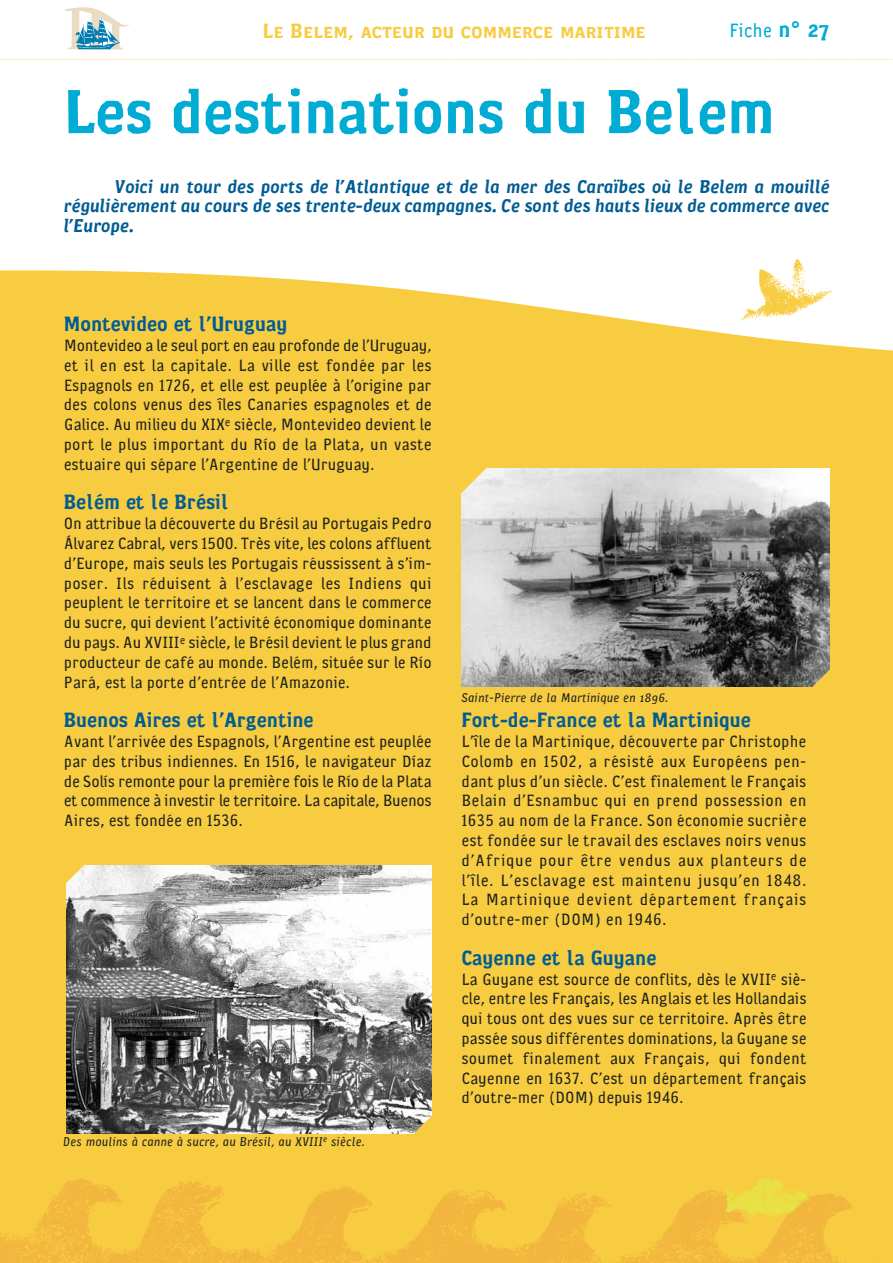
<style>
.page{position:relative;width:893px;height:1263px;background:#fff}
.page>*{position:absolute;margin:0;border:0;box-sizing:border-box;transform-origin:0 0}
.t1{font:700 63px "Cornwall";color:#00acd3}
.t2{font:700 21px "Cornwall";color:#005c93}
.t3{font:21px "Cornwall Bold Caps";color:#f8cc41}
.t4{font:300 19.5px "Cornwall";color:#00acd3}
.t5{font:italic 700 18.75px/19.8px "Cornwall";color:#005c93;text-align:justify}
.t6{font:300 16.5px/19.8px "Cornwall";letter-spacing:-.005em;color:#20231e;text-align:justify}
.t7{font:italic 300 12.75px "Cornwall";color:#20231e}
.s1{font-weight:700;font-size:22.5px}
.s2{font-family:"Cornwall Bold Caps";font-weight:400;font-size:22.5px}
</style>
<div class="page">
<div style="left:0;top:219px;width:893px;height:1044px;background:#f8cc41"></div>
<svg style="left:0;top:219px;width:893px;height:132px;fill:#fff"></svg>
<img style="left:714px;top:233px;width:141px;height:110px">
<svg style="left:65px;top:7px;width:64px;height:42px"></svg>
<img style="left:0;top:1178px;width:852px;height:85px">
<svg style="left:0;top:59px;width:893px;height:1px"></svg>
<img style="left:461px;top:469px;width:368px;height:218px">
<img style="left:66px;top:866px;width:366px;height:267px">
<svg style="left:808px;top:668px;width:22px;height:19px"></svg>
<svg style="left:408px;top:1116px;width:24px;height:18px"></svg>
<svg style="left:461px;top:468px;width:26px;height:31px"></svg>
<svg style="left:66px;top:865px;width:22px;height:25px"></svg>
<img style="left:705px;top:1178px;width:121px;height:56px">
<p class="t3" style="left:263px;top:19px;width:385px">Le Belem, acteur du commerce maritime</p>
<p class="t4" style="left:729px;top:24px;width:102px">Fiche <span class="s1">n</span><span class="s2">° 27</span></p>
<h1 class="t1" style="left:64px;top:88px;width:712px">Les destinations du Belem</h1>
<p class="t5" style="left:63px;top:178px;width:767px;text-indent:51px">Voici un tour des ports de l’Atlantique et de la mer des Caraïbes où le Belem a mouillé régulièrement au cours de ses trente-deux campagnes. Ce sont des hauts lieux de commerce avec l’Europe.</p>
<p class="t2" style="left:64px;top:316px;width:225px">Montevideo et l’Uruguay</p>
<p class="t6" style="left:64px;top:337px;width:369px">Montevideo a le seul port en eau profonde de l’Uruguay, et il en est la capitale. La ville est fondée par les Espagnols en 1726, et elle est peuplée à l’origine par des colons venus des îles Canaries espagnoles et de Galice. Au milieu du XIX<sup>e</sup> siècle, Montevideo devient le port le plus important du Río de la Plata, un vaste estuaire qui sépare l’Argentine de l’Uruguay.</p>
<p class="t2" style="left:64px;top:494px;width:167px">Belém et le Brésil</p>
<p class="t6" style="left:64px;top:515px;width:369px">On attribue la découverte du Brésil au Portugais Pedro Álvarez Cabral, vers 1500. Très vite, les colons affluent d’Europe, mais seuls les Portugais réussissent à s’im&shy;poser. Ils réduisent à l’esclavage les Indiens qui peuplent le territoire et se lancent dans le commerce du sucre, qui devient l’activité économique dominante du pays. Au XVIII<sup>e</sup> siècle, le Brésil devient le plus grand producteur de café au monde. Belém, située sur le Río Pará, est la porte d’entrée de l’Amazonie.</p>
<p class="t2" style="left:64px;top:712px;width:251px">Buenos Aires et l’Argentine</p>
<p class="t6" style="left:64px;top:733px;width:369px">Avant l’arrivée des Espagnols, l’Argentine est peuplée par des tribus indiennes. En 1516, le navigateur Díaz de Solís remonte pour la première fois le Río de la Plata et commence à investir le territoire. La capitale, Buenos Aires, est fondée en 1536.</p>
<p class="t7" style="left:63px;top:1137px;width:304px">Des moulins à canne à sucre, au Brésil, au XVIII<sup>e</sup> siècle.</p>
<p class="t7" style="left:461px;top:694px;width:209px">Saint-Pierre de la Martinique en 1896.</p>
<p class="t2" style="left:461px;top:712px;width:291px">Fort-de-France et la Martinique</p>
<p class="t6" style="left:461px;top:733px;width:347px">L’île de la Martinique, découverte par Christophe Colomb en 1502, a résisté aux Européens pen&shy;dant plus d’un siècle. C’est finalement le Français Belain d’Esnambuc qui en prend possession en 1635 au nom de la France. Son économie sucrière est fondée sur le travail des esclaves noirs venus d’Afrique pour être vendus aux planteurs de l’île. L’esclavage est maintenu jusqu’en 1848.<br>La Martinique devient département français d’outre-mer (DOM) en 1946.</p>
<p class="t2" style="left:461px;top:950px;width:196px">Cayenne et la Guyane</p>
<p class="t6" style="left:461px;top:971px;width:347px">La Guyane est source de conflits, dès le XVII<sup>e</sup> siè&shy;cle, entre les Français, les Anglais et les Hollandais qui tous ont des vues sur ce territoire. Après être passée sous différentes dominations, la Guyane se soumet finalement aux Français, qui fondent Cayenne en 1637. C’est un département français d’outre-mer (DOM) depuis 1946.</p>
</div>
